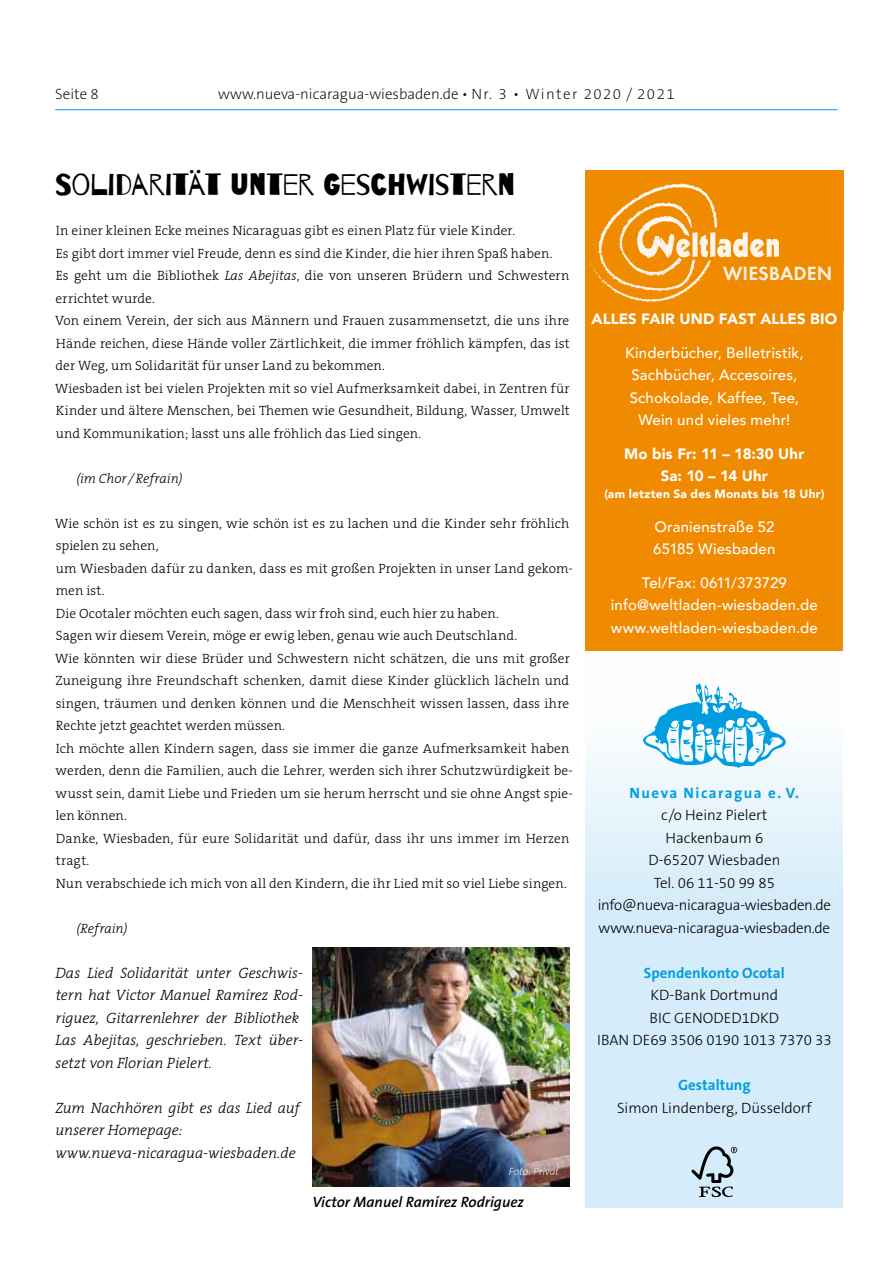
<style>
.page{position:relative;width:893px;height:1263px;background:#fff}
.page>*{position:absolute;margin:0;border:0;box-sizing:border-box;transform-origin:0 0}
.t1{font:30px "Barrio";letter-spacing:-.015em;color:#000}
.t2{font:600 19.8px "Futura T";color:#fff}
.t3{font:italic 300 15px/22.5px "The Serif B3";letter-spacing:-.005em;color:#000}
.t4{font:500 15px/22.5px "Avenir";letter-spacing:.01em;color:#fff;text-align:center}
.t5{font:300 15px/22.5px "The Sans B3";letter-spacing:-.02em;color:#000;text-align:center}
.t6{font:300 15px/22.5px "The Sans B3";color:#000;text-align:center}
.t7{font:200 15px "The Sans B2";color:#000}
.t8{font:900 15px/22.5px "Avenir";letter-spacing:.005em;color:#fff;text-align:center}
.t9{font:700 15px "The Sans B7";color:#009ee0}
.t10{font:italic 600 15px "The Sans B6";color:#000}
.t11{font:700 15px "The Sans B7";letter-spacing:.1em;color:#009ee0}
.t12{font:300 13.5px/22.5px "The Serif B3";letter-spacing:.01em;color:#000}
.t13{font:italic 300 13.5px "The Serif B3";letter-spacing:-.01em;color:#000}
.t14{font:900 12px "Avenir";letter-spacing:.025em;color:#fff}
.t15{font:italic 200 10.5px "The Sans B2";color:#fff}
.s1{font-style:italic}
</style>
<div class="page">
<hr style="left:55px;top:109px;width:783px;height:1px;background:#009ee0">
<div style="left:586px;top:651px;width:257px;height:557px;background:linear-gradient(to bottom,#f8fbfd,#c9e8f9)"></div>
<svg style="left:643px;top:682px;width:146px;height:86px"></svg>
<svg style="left:691px;top:1146px;width:46px;height:51px"></svg>
<div style="left:586px;top:170px;width:257px;height:481px;background:#f08a00"></div>
<img style="left:591px;top:183px;width:187px;height:118px">
<img style="left:313px;top:948px;width:257px;height:238px">
<p class="t7" style="left:55px;top:86px;width:45px">Seite 8</p>
<p class="t7" style="left:218px;top:86px;width:458px">www.nueva-nicaragua-wiesbaden.de • Nr. 3 • Winter 2020 / 2021</p>
<h1 class="t1" style="left:55px;top:168px;width:462px">SOLIDARITÄT UNTER GESCHWISTERN</h1>
<p class="t12" style="left:55px;top:220px;width:516px">In einer kleinen Ecke meines Nicaraguas gibt es einen Platz für viele Kinder.<br>Es gibt dort immer viel Freude, denn es sind die Kinder, die hier ihren Spaß haben.<br>Es geht um die Bibliothek <span class="s1">Las Abejitas</span>, die von unseren Brüdern und Schwestern errichtet wurde.<br>Von einem Verein, der sich aus Männern und Frauen zusammensetzt, die uns ihre Hände reichen, diese Hände voller Zärtlichkeit, die immer fröhlich kämpfen, das ist der Weg, um Solidarität für unser Land zu bekommen.<br>Wiesbaden ist bei vielen Projekten mit so viel Aufmerksamkeit dabei, in Zentren für Kinder und ältere Menschen, bei Themen wie Gesundheit, Bildung, Wasser, Umwelt und Kommunikation; lasst uns alle fröhlich das Lied singen.</p>
<p class="t13" style="left:77px;top:471px;width:108px">(im Chor /Refrain)</p>
<p class="t12" style="left:55px;top:513px;width:519px">Wie schön ist es zu singen, wie schön ist es zu lachen und die Kinder sehr fröhlich spielen zu sehen,<br>um Wiesbaden dafür zu danken, dass es mit großen Projekten in unser Land gekom&shy;men ist.<br>Die Ocotaler möchten euch sagen, dass wir froh sind, euch hier zu haben.<br>Sagen wir diesem Verein, möge er ewig leben, genau wie auch Deutschland.<br>Wie könnten wir diese Brüder und Schwestern nicht schätzen, die uns mit großer Zuneigung ihre Freundschaft schenken, damit diese Kinder glücklich lächeln und singen, träumen und denken können und die Menschheit wissen lassen, dass ihre Rechte jetzt geachtet werden müssen.<br>Ich möchte allen Kindern sagen, dass sie immer die ganze Aufmerksamkeit haben werden, denn die Familien, auch die Lehrer, werden sich ihrer Schutzwürdigkeit be&shy;wusst sein, damit Liebe und Frieden um sie herum herrscht und sie ohne Angst spie&shy;len können.<br>Danke, Wiesbaden, für eure Solidarität und dafür, dass ihr uns immer im Herzen tragt.<br>Nun verabschiede ich mich von all den Kindern, die ihr Lied mit so viel Liebe singen.</p>
<p class="t13" style="left:77px;top:921px;width:52px">(Refrain)</p>
<p class="t3" style="left:55px;top:962px;width:249px">Das Lied Solidarität unter Geschwis&shy;tern hat Victor Manuel Ramírez Rod&shy;riguez, Gitarrenlehrer der Bibliothek Las Abejitas, geschrieben. Text über&shy;setzt von Florian Pielert.</p>
<p class="t3" style="left:55px;top:1097px;width:246px">Zum Nachhören gibt es das Lied auf unserer Homepage: www.nueva-nicaragua-wiesbaden.de</p>
<p class="t10" style="left:312px;top:1194px;width:213px">Victor Manuel Ramírez Rodriguez</p>
<p class="t15" style="left:509px;top:1166px;width:52px">Foto: Privat</p>
<h2 class="t2" style="left:723px;top:262px;width:111px">WIESBADEN</h2>
<p class="t8" style="left:591px;top:307px;width:247px">Alles fair und fast alles bio</p>
<p class="t4" style="left:625px;top:340px;width:180px">Kinderbücher, Belletristik,<br>Sachbücher, Accesoires,<br>Schokolade, Kaffee, Tee,<br>Wein und vieles mehr!</p>
<p class="t8" style="left:624px;top:442px;width:182px">Mo bis Fr: 11 – 18:30 Uhr<br>Sa: 10 – 14 Uhr</p>
<p class="t14" style="left:604px;top:483px;width:222px">(am letzten Sa des Monats bis 18 Uhr)</p>
<p class="t4" style="left:653px;top:514px;width:124px;text-align:left">Oranienstraße 52<br>65185 Wiesbaden</p>
<p class="t4" style="left:611px;top:570px;width:209px">Tel/Fax: 0611/373729 info@weltladen-wiesbaden.de www.weltladen-wiesbaden.de</p>
<p class="t11" style="left:630px;top:785px;width:171px">Nueva Nicaragua e. V.</p>
<p class="t5" style="left:598px;top:805px;width:235px">c/o Heinz Pielert<br>Hackenbaum 6<br>D-65207 Wiesbaden<br>Tel. 06 11-50 99 85 info@nueva-nicaragua-wiesbaden.de www.nueva-nicaragua-wiesbaden.de</p>
<p class="t9" style="left:644px;top:965px;width:142px">Spendenkonto Ocotal</p>
<p class="t6" style="left:597px;top:985px;width:236px">KD-Bank Dortmund<br>BIC GENODED1DKD<br>IBAN DE69 3506 0190 1013 7370 33</p>
<p class="t9" style="left:678px;top:1077px;width:74px">Gestaltung</p>
<p class="t6" style="left:617px;top:1097px;width:196px">Simon Lindenberg, Düsseldorf</p>
</div>
